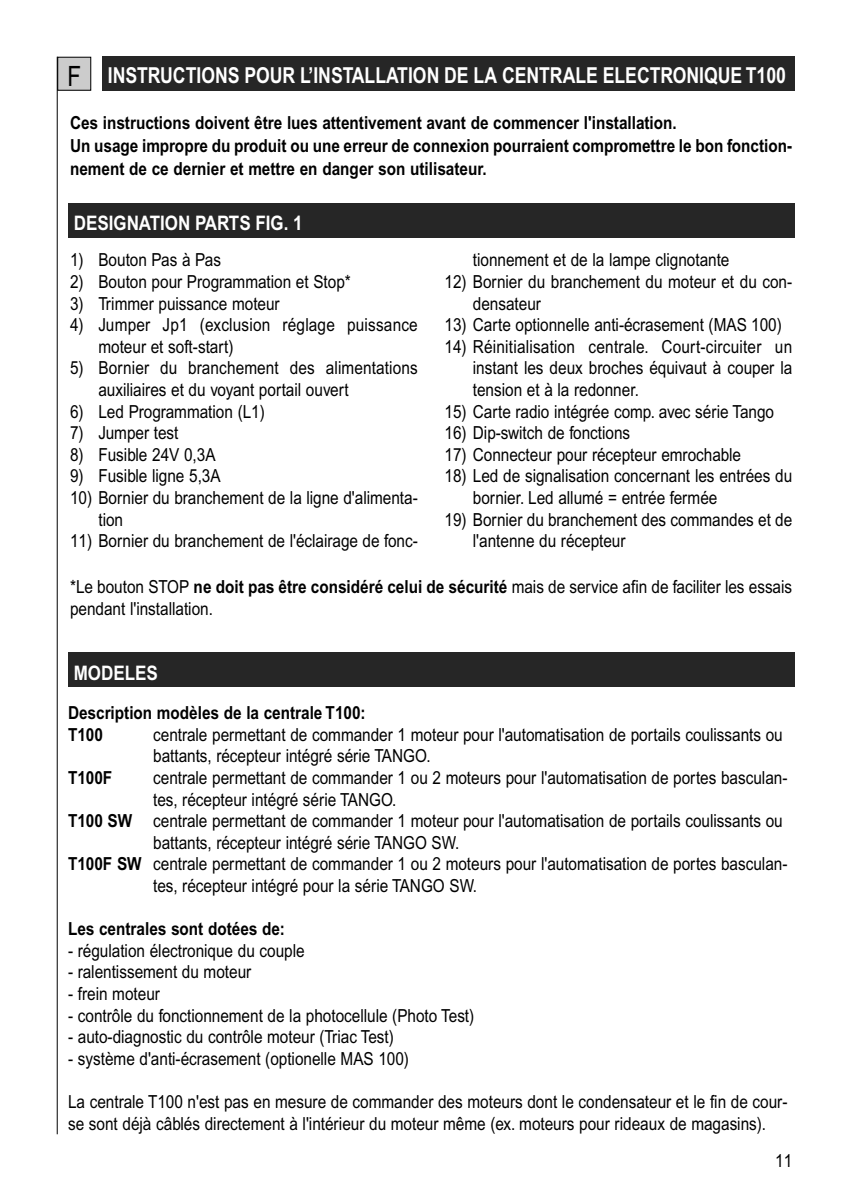
<style>
.page{position:relative;width:851px;height:1191px;background:#fff}
.page>*{position:absolute;margin:0;border:0;box-sizing:border-box;transform-origin:0 0}
.t1{font:28px "Arial";color:#000;scale:.8 1}
.t2{font:700 22px "Arial";color:#fff;scale:.8 1}
.t3{font:700 20px "Arial";color:#fff;scale:.85 1}
.t4{font:18px/21.6px "Arial";color:#000;scale:.85 1}
.t5{font:700 18px/23px "Arial";color:#000;scale:.85 1}
.s1{font-weight:700}
</style>
<div class="page">
<div style="left:58px;top:57px;width:33px;height:33px;background:#ccc"></div>
<div style="left:57px;top:57px;width:34px;height:34px;border:1px solid #000"></div>
<hr style="left:57px;top:57px;width:1px;height:1077px;background:#000">
<div style="left:68px;top:203px;width:726px;height:34px;background:#262626"></div>
<div style="left:68px;top:653px;width:726px;height:34px;background:#262626"></div>
<div style="left:102px;top:57px;width:692px;height:34px;background:#262626"></div>
<h1 class="t1" style="left:67px;top:67px;width:19px">F</h1>
<p class="t2" style="left:108px;top:68px;width:849px">INSTRUCTIONS POUR L’INSTALLATION DE LA CENTRALE ELECTRONIQUE T100</p>
<p class="t5" style="left:70px;top:113px;width:851px">Ces instructions doivent être lues attentivement avant de commencer l'installation.<br>Un usage impropre du produit ou une erreur de connexion pourraient compromettre le bon fonction&shy;nement de ce dernier et mettre en danger son utilisateur.</p>
<p class="t3" style="left:74px;top:216px;width:270px">DESIGNATION PARTS FIG. 1</p>
<p class="t4" style="left:70px;top:251px;width:179px">1) Bouton Pas à Pas</p>
<p class="t4" style="left:70px;top:273px;width:332px">2) Bouton pour Programmation et Stop*</p>
<p class="t4" style="left:70px;top:294px;width:248px">3) Trimmer puissance moteur</p>
<p class="t4" style="left:98px;top:316px;width:377px;text-indent:-28px">4) Jumper Jp1 (exclusion réglage puissance moteur et soft-start)</p>
<p class="t4" style="left:98px;top:359px;width:377px;text-indent:-28px">5) Bornier du branchement des alimentations auxiliaires et du voyant portail ouvert</p>
<p class="t4" style="left:70px;top:402px;width:231px">6) Led Programmation (L1)</p>
<p class="t4" style="left:70px;top:424px;width:129px">7) Jumper test</p>
<p class="t4" style="left:70px;top:445px;width:173px">8) Fusible 24V 0,3A</p>
<p class="t4" style="left:70px;top:467px;width:179px">9) Fusible ligne 5,3A</p>
<p class="t4" style="left:98px;top:489px;width:377px;text-indent:-28px">10) Bornier du branchement de la ligne d'alimenta&shy;tion</p>
<p class="t4" style="left:70px;top:532px;width:410px">11) Bornier du branchement de l'éclairage de fonc-</p>
<p class="t4" style="left:70px;top:578px;width:850px">*Le bouton STOP <span class="s1">ne doit pas être considéré celui de sécurité</span> mais de service afin de faciliter les essais pendant l'installation.</p>
<p class="t4" style="left:473px;top:251px;width:303px">tionnement et de la lampe clignotante</p>
<p class="t4" style="left:473px;top:273px;width:377px;text-indent:-28px">12) Bornier du branchement du moteur et du con&shy;densateur</p>
<p class="t4" style="left:444px;top:316px;width:398px">13) Carte optionnelle anti-écrasement (MAS 100)</p>
<p class="t4" style="left:473px;top:337px;width:377px;text-align:justify;text-indent:-28px">14) Réinitialisation centrale. Court-circuiter un instant les deux broches équivaut à couper la tension et à la redonner.</p>
<p class="t4" style="left:444px;top:402px;width:389px">15) Carte radio intégrée comp. avec série Tango</p>
<p class="t4" style="left:444px;top:424px;width:220px">16) Dip-switch de fonctions</p>
<p class="t4" style="left:444px;top:445px;width:350px">17) Connecteur pour récepteur emrochable</p>
<p class="t4" style="left:473px;top:467px;width:377px;text-indent:-28px">18) Led de signalisation concernant les entrées du bornier. Led allumé = entrée fermée</p>
<p class="t4" style="left:473px;top:510px;width:377px;text-indent:-28px">19) Bornier du branchement des commandes et de l'antenne du récepteur</p>
<p class="t3" style="left:74px;top:665px;width:100px">MODELES</p>
<p class="t5" style="left:68px;top:704px;width:351px;line-height:21.6px">Description modèles de la centrale T100:<br>T100</p>
<p class="t4" style="left:153px;top:725px;width:742px">centrale permettant de commander 1 moteur pour l'automatisation de portails coulissants ou battants, récepteur intégré série TANGO.</p>
<p class="t5" style="left:68px;top:768px;width:54px">T100F</p>
<p class="t4" style="left:153px;top:769px;width:747px">centrale permettant de commander 1 ou 2 moteurs pour l'automatisation de portes basculan-</p>
<p class="t4" style="left:153px;top:790px;width:288px">tes, récepteur intégré série TANGO.</p>
<p class="t4" style="left:68px;top:812px;width:842px"><span class="s1">T100 SW</span> centrale permettant de commander 1 moteur pour l'automatisation de portails coulissants ou</p>
<p class="t4" style="left:153px;top:833px;width:361px">battants, récepteur intégré série TANGO SW.</p>
<p class="t4" style="left:68px;top:855px;width:847px"><span class="s1">T100F SW</span> centrale permettant de commander 1 ou 2 moteurs pour l'automatisation de portes basculan-</p>
<p class="t4" style="left:153px;top:877px;width:382px">tes, récepteur intégré pour la série TANGO SW.</p>
<p class="t5" style="left:68px;top:919px;width:257px">Les centrales sont dotées de:</p>
<p class="t4" style="left:68px;top:941px;width:280px">- régulation électronique du couple</p>
<p class="t4" style="left:68px;top:963px;width:217px">- ralentissement du moteur</p>
<p class="t4" style="left:68px;top:985px;width:110px">- frein moteur</p>
<p class="t4" style="left:68px;top:1006px;width:479px">- contrôle du fonctionnement de la photocellule (Photo Test)</p>
<p class="t4" style="left:68px;top:1028px;width:385px">- auto-diagnostic du contrôle moteur (Triac Test)</p>
<p class="t4" style="left:68px;top:1049px;width:402px">- système d'anti-écrasement (optionelle MAS 100)</p>
<p class="t4" style="left:68px;top:1093px;width:847px">La centrale T100 n'est pas en mesure de commander des moteurs dont le condensateur et le fin de cour&shy;se sont déjà câblés directement à l'intérieur du moteur même (ex. moteurs pour rideaux de magasins).</p>
<p class="t4" style="left:775px;top:1151px;width:22px">11</p>
</div>
